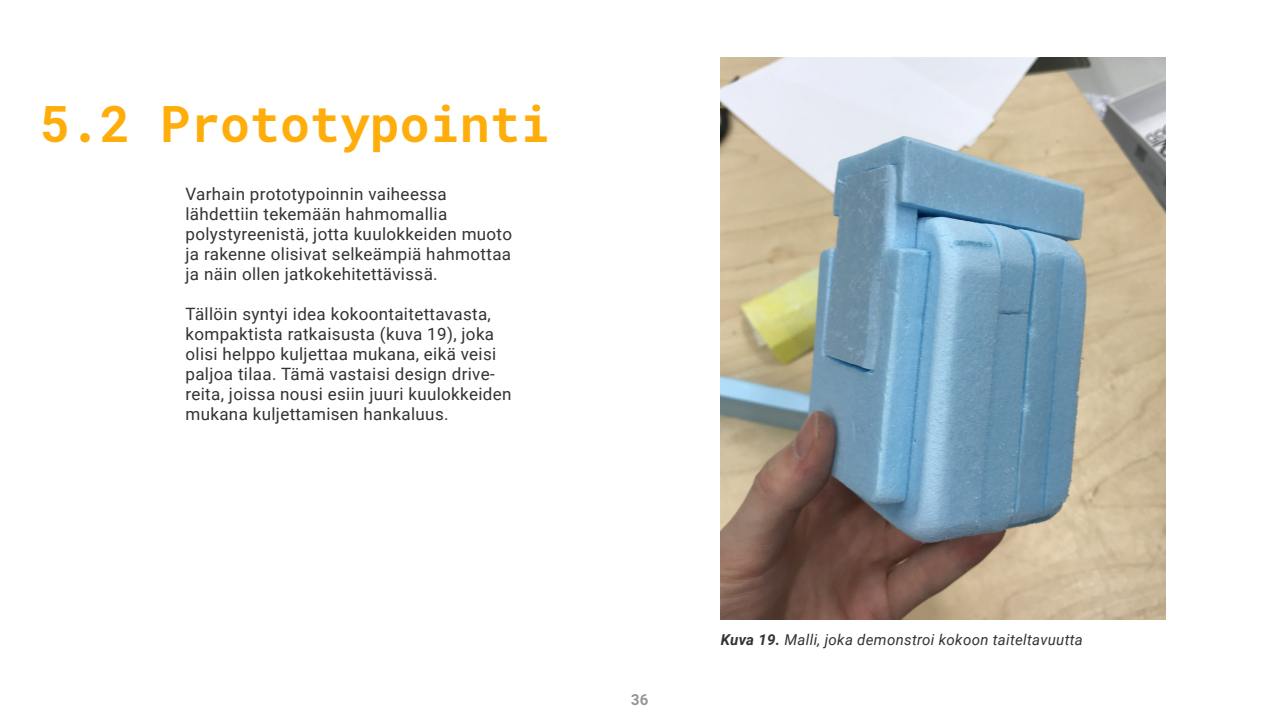
<style>
.page{position:relative;width:1280px;height:720px;background:#fff}
.page>*{position:absolute;margin:0;border:0;box-sizing:border-box;transform-origin:0 0}
.t1{font:700 50px "Roboto Mono";color:#fead0b}
.Paragraph_Style_1{font:17px/20px "Roboto";letter-spacing:.02em;color:#323334;text-align:justify}
.Paragraph_Style_1-2{font:italic 15px "Roboto";letter-spacing:.02em;color:#323334}
.t2{font:700 15px "Roboto Mono";color:#939496}
.s1{font-weight:700}
</style>
<div class="page">
<img style="left:721px;top:57px;width:444px;height:563px">
<p class="t1" style="left:40px;top:89px;width:511px">5.2 Prototypointi</p>
<p class="Paragraph_Style_1" style="left:186px;top:183px;width:263px">Varhain prototypoinnin vaiheessa</p>
<p class="Paragraph_Style_1" style="left:186px;top:203px;width:263px">lähdettiin tekemään hahmomallia</p>
<p class="Paragraph_Style_1" style="left:186px;top:223px;width:328px">polystyreenistä, jotta kuulokkeiden muoto ja rakenne olisivat selkeämpiä hahmottaa ja näin ollen jatkokehitettävissä.</p>
<p class="Paragraph_Style_1" style="left:186px;top:303px;width:328px;text-align:left">Tällöin syntyi idea kokoontaitettavasta, kompaktista ratkaisusta (kuva 19), joka olisi helppo kuljettaa mukana, eikä veisi paljoa tilaa. Tämä vastaisi design drive&shy;reita, joissa nousi esiin juuri kuulokkeiden mukana kuljettamisen hankaluus.</p>
<p class="t2" style="left:631px;top:689px;width:19px">36</p>
<p class="Paragraph_Style_1-2" style="left:721px;top:629px;width:364px"><span class="s1">Kuva 19.</span> Malli, joka demonstroi kokoon taiteltavuutta</p>
</div>
